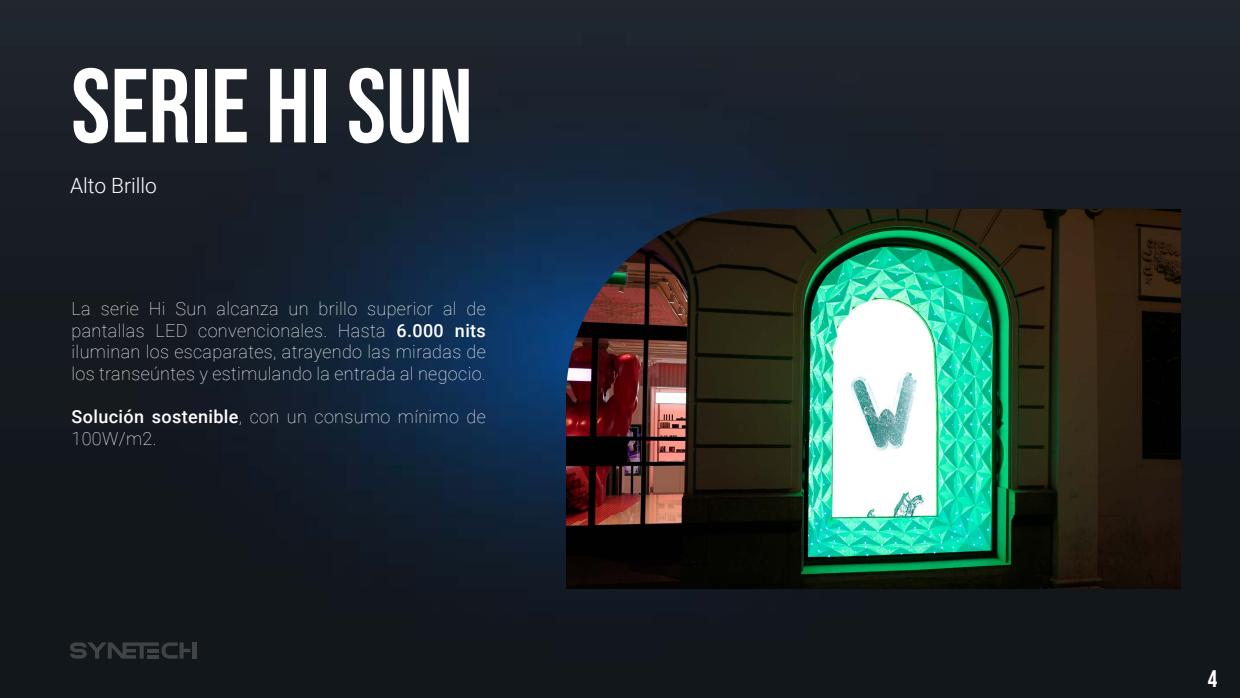
<style>
.page{position:relative;width:1240px;height:698px;background:#fff}
.page>*{position:absolute;margin:0;border:0;box-sizing:border-box;transform-origin:0 0}
.t1{font:105px "Bebas Neue";color:#fff}
.t2{font:24px "Bebas Neue";color:#fff}
.t3{font:300 21px "Roboto";color:#fff}
.t4{font:100 18px/21.6px "Roboto";letter-spacing:.02em;color:#fff;text-align:justify}
.s1{font-weight:500}
</style>
<div class="page">
<img style="left:0;top:0;width:1240px;height:698px">
<img style="left:566px;top:209px;width:615px;height:380px">
<hr style="left:192px;top:642px;width:4px;height:17px;background:#404447">
<svg style="left:70px;top:642px;width:120px;height:17px;background:#282d30"></svg>
<h1 class="t1" style="left:71px;top:47px;width:403px">SERIE HI SUN</h1>
<p class="t3" style="left:70px;top:171px;width:89px">Alto Brillo</p>
<p class="t4" style="left:72px;top:297px;width:416px">La serie Hi Sun alcanza un brillo superior al de pantallas LED convencionales. Hasta <span class="s1">6.000 nits </span>iluminan los escaparates, atrayendo las miradas de los transeúntes y estimulando la entrada al negocio.</p>
<p class="t4" style="left:72px;top:405px;width:416px"><span class="s1">Solución sostenible</span>, con un consumo mínimo de<br>100W/m2.</p>
<h2 class="t2" style="left:1208px;top:665px;width:11px">4</h2>
</div>
